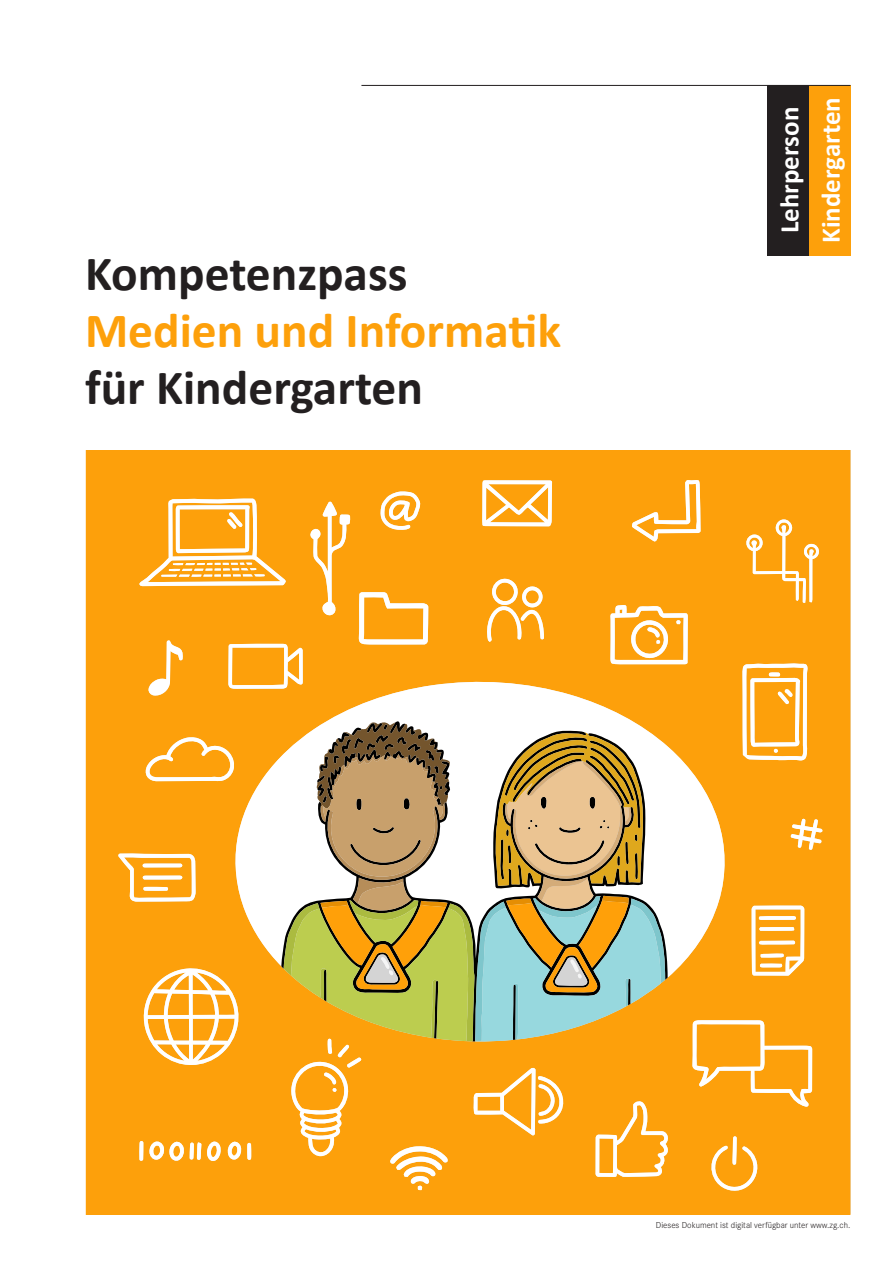
<style>
.page{position:relative;width:893px;height:1263px;background:#fff}
.page>*{position:absolute;margin:0;border:0;box-sizing:border-box;transform-origin:0 0}
.t1{font:700 49.5px "Calibri";color:#231f20}
.t2{font:700 49.5px "Calibri";color:#fda00b}
.t3{font:700 27px "Calibri";color:#fff}
.t4{font:300 9px "Corporate S";color:#231f20}
</style>
<div class="page">
<div style="left:86px;top:451px;width:764px;height:763px;background:#fda00b"></div>
<svg style="left:118px;top:479px;width:705px;height:714px;background:#fdae30"></svg>
<svg style="left:284px;top:722px;width:381px;height:320px"></svg>
<div style="left:809px;top:85px;width:41px;height:170px;background:#fda00b"></div>
<div style="left:767px;top:85px;width:42px;height:170px;background:#231f20"></div>
<hr style="left:361px;top:85px;width:489px;height:1px;background:#231f20">
<h1 class="t1" style="left:85px;top:239px;width:324px">Kompetenzpass</h1>
<h1 class="t2" style="left:85px;top:296px;width:478px">Medien und Informatik</h1>
<h1 class="t1" style="left:85px;top:353px;width:339px">für Kindergarten</h1>
<h2 class="t3" style="left:770px;top:233px;width:128px;rotate:-90deg">Lehrperson</h2>
<h2 class="t3" style="left:812px;top:243px;width:147px;rotate:-90deg">Kindergarten</h2>
<p class="t4" style="left:656px;top:1219px;width:196px">Dieses Dokument ist digital verfügbar unter www.zg.ch.</p>
</div>
